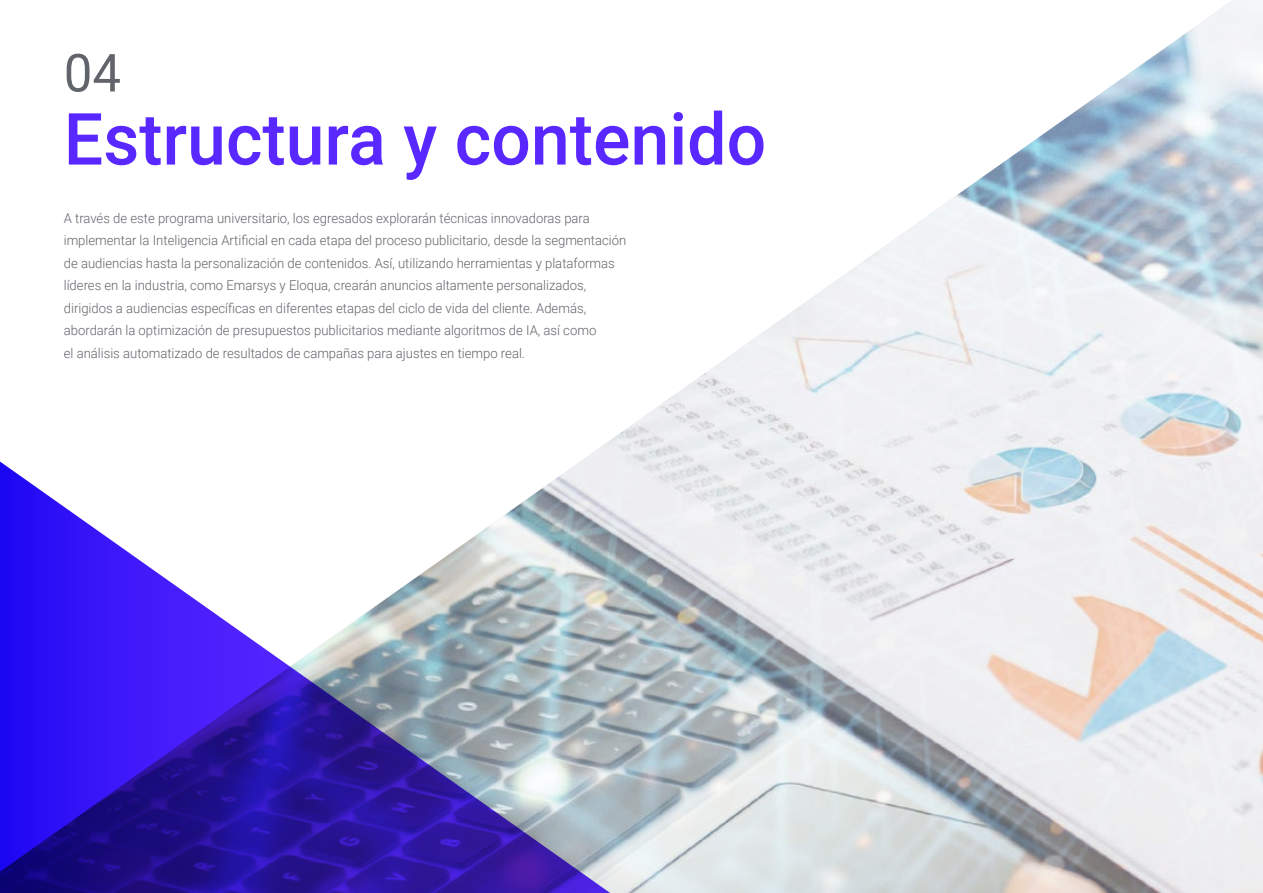
<style>
.page{position:relative;width:1263px;height:893px;background:#fff}
.page>*{position:absolute;margin:0;border:0;box-sizing:border-box;transform-origin:0 0}
.t1{font:500 72px "Roboto";color:#5927ff}
.t2{font:52.5px "Roboto";color:#61646a}
.t3{font:300 13.5px/22.5px "Roboto";color:#61646a}
</style>
<div class="page">
<img style="left:602px;top:0;width:661px;height:893px">
<svg style="left:0;top:446px;width:640px;height:447px"></svg>
<h2 class="t2" style="left:64px;top:36px;width:59px">04</h2>
<h1 class="t1" style="left:64px;top:89px;width:704px">Estructura y contenido</h1>
<p class="t3" style="left:64px;top:206px;width:564px">A través de este programa universitario, los egresados explorarán técnicas innovadoras para implementar la Inteligencia Artificial en cada etapa del proceso publicitario, desde la segmentación de audiencias hasta la personalización de contenidos. Así, utilizando herramientas y plataformas líderes en la industria, como Emarsys y Eloqua, crearán anuncios altamente personalizados, dirigidos a audiencias específicas en diferentes etapas del ciclo de vida del cliente. Además, abordarán la optimización de presupuestos publicitarios mediante algoritmos de IA, así como<br>el análisis automatizado de resultados de campañas para ajustes en tiempo real.</p>
</div>
